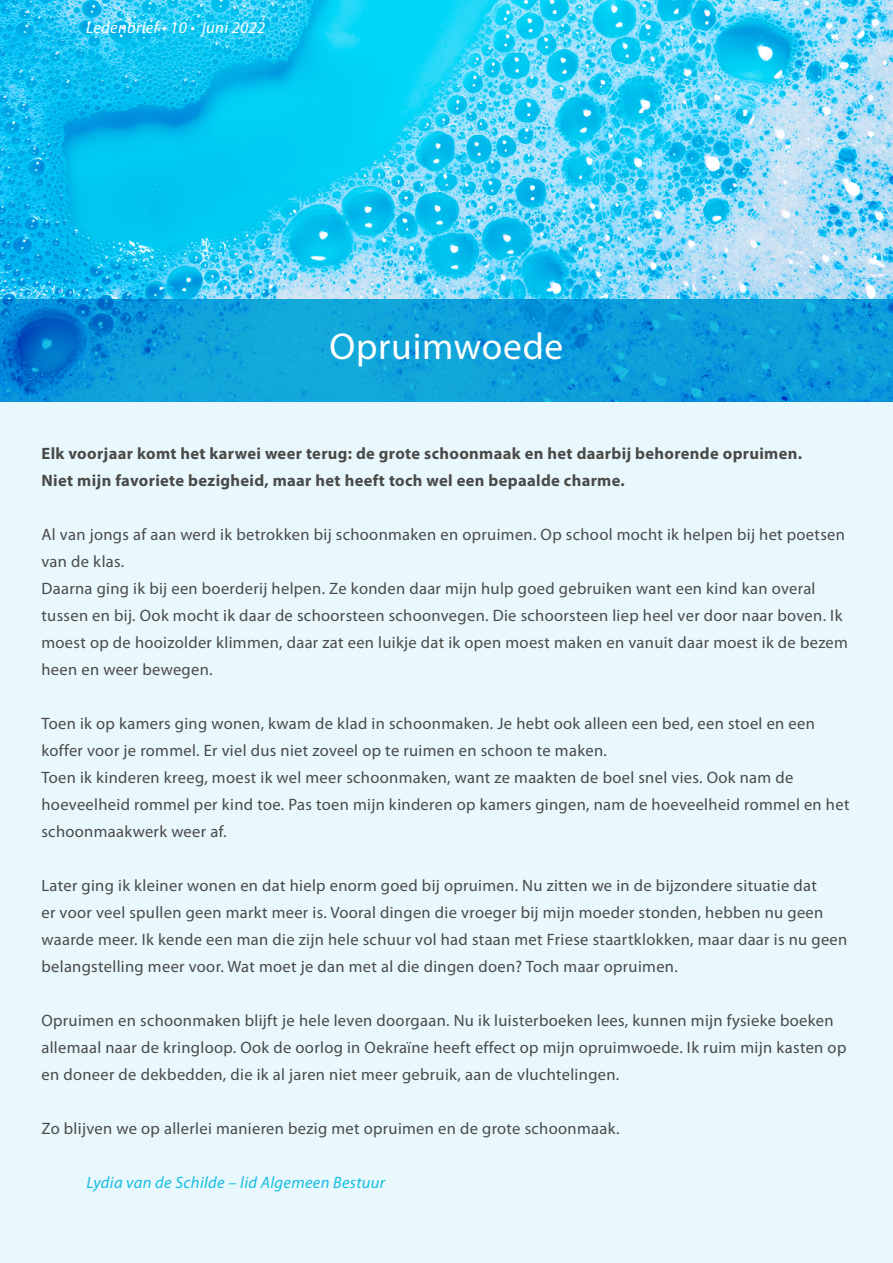
<style>
.page{position:relative;width:893px;height:1263px;background:#fff}
.page>*{position:absolute;margin:0;border:0;box-sizing:border-box;transform-origin:0 0}
.t1{font:37.5px "Myriad Pro";letter-spacing:.02em;color:#fff}
.t2{font:16.5px/27px "Myriad Pro";letter-spacing:.02em;color:#4a4a49}
.t3{font:700 16.5px/27px "Myriad Pro";letter-spacing:.02em;color:#4a4a49}
.t4{font:italic 16.5px "Myriad Pro";letter-spacing:.02em;color:#16bce4}
.t5{font:italic 16.5px "Myriad Pro";letter-spacing:.02em;color:#fff}
</style>
<div class="page">
<div style="left:0;top:102px;width:893px;height:1161px;background:#e8f8fc"></div>
<img style="left:0;top:0;width:893px;height:300px">
<svg style="left:0;top:300px;width:893px;height:102px;background:#0c9bd8"></svg>
<p class="t5" style="left:86px;top:19px;width:180px">Ledenbrief • 10 • juni 2022</p>
<h1 class="t1" style="left:330px;top:326px;width:235px">Opruimwoede</h1>
<p class="t3" style="left:41px;top:440px;width:762px">Elk voorjaar komt het karwei weer terug: de grote schoonmaak en het daarbij behorende opruimen.<br>Niet mijn favoriete bezigheid, maar het heeft toch wel een bepaalde charme.</p>
<p class="t2" style="left:41px;top:522px;width:808px">Al van jongs af aan werd ik betrokken bij schoonmaken en opruimen. Op school mocht ik helpen bij het poetsen van de klas.<br>Daarna ging ik bij een boerderij helpen. Ze konden daar mijn hulp goed gebruiken want een kind kan overal tussen en bij. Ook mocht ik daar de schoorsteen schoonvegen. Die schoorsteen liep heel ver door naar boven. Ik moest op de hooizolder klimmen, daar zat een luikje dat ik open moest maken en vanuit daar moest ik de bezem heen en weer bewegen.</p>
<p class="t2" style="left:41px;top:711px;width:809px">Toen ik op kamers ging wonen, kwam de klad in schoonmaken. Je hebt ook alleen een bed, een stoel en een koffer voor je rommel. Er viel dus niet zoveel op te ruimen en schoon te maken.<br>Toen ik kinderen kreeg, moest ik wel meer schoonmaken, want ze maakten de boel snel vies. Ook nam de hoeveelheid rommel per kind toe. Pas toen mijn kinderen op kamers gingen, nam de hoeveelheid rommel en het schoonmaakwerk weer af.</p>
<p class="t2" style="left:41px;top:873px;width:807px">Later ging ik kleiner wonen en dat hielp enorm goed bij opruimen. Nu zitten we in de bijzondere situatie dat<br>er voor veel spullen geen markt meer is. Vooral dingen die vroeger bij mijn moeder stonden, hebben nu geen waarde meer. Ik kende een man die zijn hele schuur vol had staan met Friese staartklokken, maar daar is nu geen belangstelling meer voor. Wat moet je dan met al die dingen doen? Toch maar opruimen.</p>
<p class="t2" style="left:41px;top:1008px;width:806px">Opruimen en schoonmaken blijft je hele leven doorgaan. Nu ik luisterboeken lees, kunnen mijn fysieke boeken allemaal naar de kringloop. Ook de oorlog in Oekraïne heeft effect op mijn opruimwoede. Ik ruim mijn kasten op en doneer de dekbedden, die ik al jaren niet meer gebruik, aan de vluchtelingen.</p>
<p class="t2" style="left:41px;top:1116px;width:579px">Zo blijven we op allerlei manieren bezig met opruimen en de grote schoonmaak.</p>
<p class="t4" style="left:86px;top:1174px;width:300px">Lydia van de Schilde – lid Algemeen Bestuur</p>
</div>
